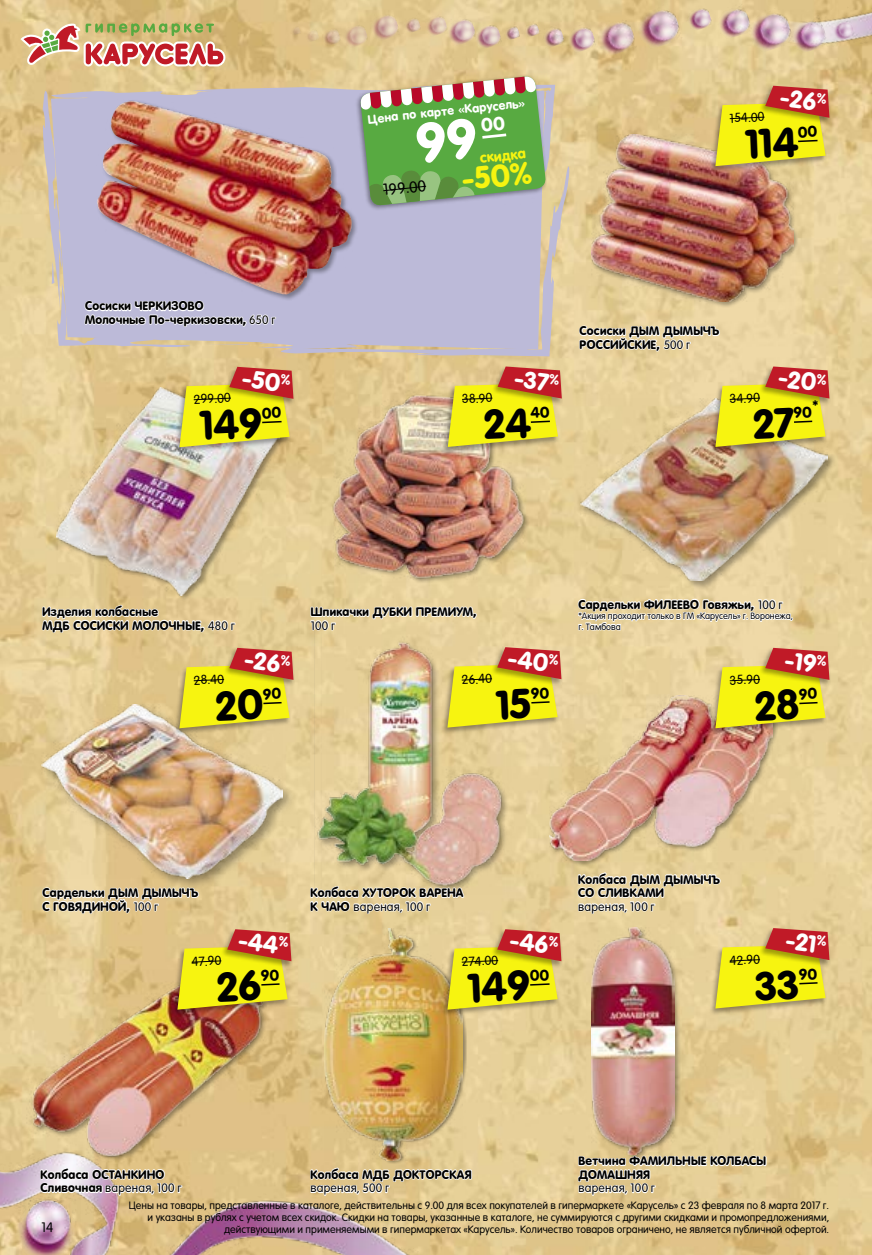
<style>
.page{position:relative;width:872px;height:1255px;background:#fff}
.page>*{position:absolute;margin:0;border:0;box-sizing:border-box;transform-origin:0 0}
.t1{font:700 30.3px "Nokia Sans S60";color:#f7f410}
.t2{font:700 24px "Nokia Sans S60";color:#fff}
.t3{font:15.75px "Nokia Sans S60";color:#000}
.t4{font:700 14.25px "Nokia Sans S60";color:#f7f410}
.t5{font:13.5px "Nokia Sans S60";color:#000}
.t6{font:12.75px "Nokia Sans S60";color:#000}
.t7{font:700 12.15px "Nokia Sans S60";color:#fff}
.t8{font:700 12px/13.5px "Nokia Sans S60";letter-spacing:.02em;color:#000}
.t9{font:12px "Nokia Sans S60";letter-spacing:.02em;color:#000}
.t10{font:10.5px/12px "Nokia Sans S60";color:#000;text-align:right}
.t11{font:9px/10.5px "Nokia Sans S60";color:#000}
.s1{font-weight:400}
</style>
<div class="page">
<img style="left:0;top:0;width:872px;height:1254px">
<svg style="left:277px;top:84px;width:279px;height:69px;background:#c8bfc2"></svg>
<svg style="left:257px;top:153px;width:313px;height:205px;background:#c2bccc"></svg>
<svg style="left:414px;top:353px;width:59px;height:3px"></svg>
<img style="left:0;top:1126px;width:560px;height:128px">
<img style="left:16px;top:1198px;width:65px;height:56px">
<img style="left:768px;top:0;width:18px;height:86px">
<img style="left:683px;top:3px;width:29px;height:30px">
<img style="left:630px;top:1px;width:53px;height:51px">
<img style="left:591px;top:14px;width:46px;height:44px">
<img style="left:562px;top:22px;width:35px;height:33px">
<img style="left:539px;top:24px;width:26px;height:25px">
<img style="left:521px;top:20px;width:19px;height:18px">
<img style="left:742px;top:5px;width:44px;height:50px">
<img style="left:712px;top:2px;width:40px;height:39px">
<img style="left:401px;top:14px;width:19px;height:21px">
<img style="left:364px;top:9px;width:37px;height:34px">
<img style="left:338px;top:20px;width:31px;height:30px">
<img style="left:318px;top:25px;width:23px;height:23px">
<img style="left:301px;top:26px;width:19px;height:18px">
<img style="left:503px;top:23px;width:17px;height:18px">
<img style="left:470px;top:19px;width:33px;height:32px">
<img style="left:441px;top:13px;width:36px;height:35px">
<img style="left:420px;top:11px;width:28px;height:27px">
<svg style="left:20px;top:23px;width:205px;height:43px;background:#d0a17f"></svg>
<img style="left:786px;top:0;width:86px;height:190px">
<svg style="left:288px;top:24px;width:13px;height:12px"></svg>
<div style="left:590px;top:926px;width:90px;height:234px;background:#000;opacity:.35"></div>
<img style="left:591px;top:927px;width:83px;height:206px">
<div style="left:548px;top:695px;width:230px;height:171px;background:#000;opacity:.35"></div>
<img style="left:549px;top:696px;width:223px;height:164px">
<div style="left:317px;top:627px;width:197px;height:274px;background:#000;opacity:.35"></div>
<img style="left:315px;top:626px;width:189px;height:268px">
<div style="left:40px;top:702px;width:255px;height:189px;background:#000;opacity:.35"></div>
<img style="left:42px;top:728px;width:240px;height:150px">
<div style="left:579px;top:397px;width:258px;height:192px;background:#000;opacity:.35"></div>
<img style="left:580px;top:399px;width:248px;height:182px">
<img style="left:322px;top:388px;width:210px;height:194px">
<div style="left:57px;top:387px;width:230px;height:214px;background:#000;opacity:.35"></div>
<img style="left:57px;top:388px;width:223px;height:207px">
<div style="left:591px;top:133px;width:208px;height:174px;background:#000;opacity:.35"></div>
<img style="left:592px;top:134px;width:202px;height:168px">
<div style="left:96px;top:100px;width:261px;height:201px;background:#000;opacity:.35"></div>
<img style="left:277px;top:101px;width:75px;height:195px">
<img style="left:324px;top:928px;width:139px;height:218px">
<img style="left:27px;top:969px;width:243px;height:191px">
<svg style="left:576px;top:851px;width:145px;height:63px"></svg>
<svg style="left:309px;top:885px;width:156px;height:32px"></svg>
<svg style="left:309px;top:584px;width:169px;height:49px;background:#ead7aa"></svg>
<svg style="left:41px;top:865px;width:159px;height:49px"></svg>
<svg style="left:578px;top:303px;width:143px;height:50px"></svg>
<svg style="left:577px;top:1133px;width:190px;height:63px;background:#e4cfa4"></svg>
<svg style="left:39px;top:1166px;width:144px;height:30px"></svg>
<svg style="left:309px;top:1146px;width:164px;height:50px;background:#e3cea1"></svg>
<img style="left:42px;top:82px;width:235px;height:266px">
<div style="left:171px;top:944px;width:117px;height:72px;background:#000;opacity:.35"></div>
<div style="left:221px;top:929px;width:72px;height:39px;background:#000;opacity:.35"></div>
<div style="left:441px;top:382px;width:117px;height:72px;background:#000;opacity:.35"></div>
<div style="left:492px;top:366px;width:72px;height:39px;background:#e5cf99"></div>
<div style="left:173px;top:663px;width:117px;height:72px;background:#000;opacity:.35"></div>
<div style="left:223px;top:648px;width:72px;height:39px;background:#000;opacity:.35"></div>
<div style="left:709px;top:663px;width:117px;height:72px;background:#000;opacity:.35"></div>
<div style="left:759px;top:648px;width:72px;height:39px;background:#000;opacity:.35"></div>
<div style="left:709px;top:382px;width:117px;height:72px;background:#000;opacity:.35"></div>
<div style="left:759px;top:366px;width:72px;height:39px;background:#000;opacity:.35"></div>
<div style="left:709px;top:101px;width:117px;height:72px;background:#000;opacity:.35"></div>
<div style="left:759px;top:86px;width:72px;height:39px;background:#000;opacity:.35"></div>
<div style="left:173px;top:382px;width:117px;height:72px;background:#000;opacity:.35"></div>
<div style="left:223px;top:367px;width:72px;height:39px;background:#000;opacity:.35"></div>
<div style="left:441px;top:944px;width:117px;height:72px;background:#000;opacity:.35"></div>
<div style="left:491px;top:929px;width:72px;height:39px;background:#000;opacity:.35"></div>
<div style="left:709px;top:943px;width:117px;height:72px;background:#000;opacity:.35"></div>
<div style="left:759px;top:928px;width:72px;height:39px;background:#000;opacity:.35"></div>
<div style="left:441px;top:663px;width:117px;height:72px;background:#000;opacity:.35"></div>
<div style="left:491px;top:647px;width:72px;height:39px;background:#000;opacity:.35"></div>
<div style="left:355px;top:74px;width:192px;height:137px;background:#000;opacity:.39"></div>
<svg style="left:177px;top:929px;width:114px;height:80px;background:#dfbb2d"></svg>
<svg style="left:448px;top:366px;width:114px;height:81px;background:#e0bf31"></svg>
<svg style="left:41px;top:597px;width:252px;height:131px;background:#e4ca7f"></svg>
<svg style="left:576px;top:587px;width:253px;height:141px;background:#e6cd88"></svg>
<svg style="left:715px;top:86px;width:114px;height:80px;background:#e0be2f"></svg>
<svg style="left:179px;top:367px;width:114px;height:80px;background:#e0bf32"></svg>
<svg style="left:447px;top:929px;width:114px;height:80px;background:#e1c031"></svg>
<svg style="left:715px;top:928px;width:114px;height:80px;background:#e2c032"></svg>
<svg style="left:447px;top:647px;width:114px;height:80px;background:#e2c132"></svg>
<svg style="left:360px;top:76px;width:186px;height:130px;background:#7ba761"></svg>
<svg style="left:715px;top:366px;width:114px;height:81px;background:#e1c034"></svg>
<p class="t8" style="left:85px;top:299px;width:192px">Сосиски ЧЕРКИЗОВО<br>Молочные По-черкизовски, <span class="s1">650 г</span></p>
<p class="t6" style="left:193px;top:389px;width:39px;rotate:-3deg">299.00</p>
<h2 class="t2" style="left:244px;top:360px;width:50px;rotate:7deg">-50<sup>%</sup></h2>
<p class="t7" style="left:367px;top:110px;width:159px;rotate:-6deg">Цена по карте «Карусель»</p>
<p class="t4" style="left:479px;top:147px;width:48px;rotate:-6deg">скидка</p>
<h3 class="t3" style="left:382px;top:178px;width:45px;rotate:-6deg">199.00</h3>
<h1 class="t1" style="left:459px;top:157px;width:71px;rotate:-6deg">-50%</h1>
<p class="t6" style="left:729px;top:109px;width:36px;rotate:-3deg">154.00</p>
<h2 class="t2" style="left:782px;top:79px;width:48px;rotate:7deg">-26<sup>%</sup></h2>
<p class="t6" style="left:461px;top:389px;width:32px;rotate:-3deg">38.90</p>
<h2 class="t2" style="left:516px;top:360px;width:46px;rotate:7deg">-37<sup>%</sup></h2>
<p class="t8" style="left:579px;top:324px;width:141px">Сосиски ДЫМ ДЫМЫЧЪ<br>РОССИЙСКИЕ, <span class="s1">500 г</span></p>
<p class="t6" style="left:729px;top:389px;width:32px;rotate:-3deg">34.90</p>
<h2 class="t2" style="left:780px;top:359px;width:50px;rotate:7deg">-20<sup>%</sup></h2>
<p class="t8" style="left:43px;top:605px;width:194px">Изделия колбасные<br>МДБ СОСИСКИ МОЛОЧНЫЕ, <span class="s1">480 г</span></p>
<p class="t6" style="left:193px;top:670px;width:32px;rotate:-3deg">28.40</p>
<h2 class="t2" style="left:246px;top:641px;width:48px;rotate:7deg">-26<sup>%</sup></h2>
<p class="t8" style="left:311px;top:605px;width:167px">Шпикачки ДУБКИ ПРЕМИУМ,</p>
<p class="t9" style="left:311px;top:616px;width:26px">100 г</p>
<p class="t6" style="left:461px;top:670px;width:32px;rotate:-3deg">26.40</p>
<h2 class="t2" style="left:510px;top:640px;width:52px;rotate:7deg">-40<sup>%</sup></h2>
<p class="t8" style="left:578px;top:597px;width:206px">Сардельки ФИЛЕЕВО Говяжьи, <span class="s1">100 г</span></p>
<p class="t11" style="left:578px;top:610px;width:216px">*Акция проходит только в ГМ «Карусель» г. Воронежа, г. Тамбова</p>
<p class="t6" style="left:729px;top:670px;width:32px;rotate:-3deg">35.90</p>
<h2 class="t2" style="left:787px;top:642px;width:43px;rotate:7deg">-19<sup>%</sup></h2>
<p class="t8" style="left:43px;top:886px;width:157px">Сардельки ДЫМ ДЫМЫЧЪ<br>С ГОВЯДИНОЙ, <span class="s1">100 г</span></p>
<p class="t6" style="left:191px;top:952px;width:31px;rotate:-3deg">47.90</p>
<h2 class="t2" style="left:240px;top:922px;width:52px;rotate:7deg">-44<sup>%</sup></h2>
<p class="t8" style="left:310px;top:886px;width:154px">Колбаса ХУТОРОК ВАРЕНА<br>К ЧАЮ <span class="s1">вареная, 100 г</span></p>
<p class="t6" style="left:461px;top:952px;width:38px;rotate:-3deg">274.00</p>
<h2 class="t2" style="left:512px;top:922px;width:50px;rotate:7deg">-46<sup>%</sup></h2>
<p class="t8" style="left:578px;top:872px;width:143px">Колбаса ДЫМ ДЫМЫЧЪ<br>СО СЛИВКАМИ</p>
<p class="t9" style="left:578px;top:897px;width:78px">вареная, 100 г</p>
<p class="t6" style="left:729px;top:950px;width:32px;rotate:-3deg">42.90</p>
<h2 class="t2" style="left:788px;top:922px;width:42px;rotate:7deg">-21<sup>%</sup></h2>
<p class="t8" style="left:40px;top:1167px;width:143px">Колбаса ОСТАНКИНО<br>Сливочная <span class="s1">вареная, 100 г</span></p>
<p class="t8" style="left:310px;top:1167px;width:163px">Колбаса МДБ ДОКТОРСКАЯ</p>
<p class="t9" style="left:310px;top:1178px;width:80px">вареная, 500 г</p>
<p class="t8" style="left:578px;top:1154px;width:189px">Ветчина ФАМИЛЬНЫЕ КОЛБАСЫ<br>ДОМАШНЯЯ</p>
<p class="t9" style="left:578px;top:1178px;width:78px">вареная, 100 г</p>
<p class="t5" style="left:41px;top:1216px;width:13px">14</p>
<p class="t10" style="left:129px;top:1199px;width:702px">Цены на товары, представленные в каталоге, действительны с 9.00 для всех покупателей в гипермаркете «Карусель» с 23 февраля по 8 марта 2017 г. и указаны в рублях с учетом всех скидок. Скидки на товары, указанные в каталоге, не суммируются с другими скидками и промопредложениями, действующими и применяемыми в гипермаркетах «Карусель». Количество товаров ограничено, не является публичной офертой.</p>
</div>
